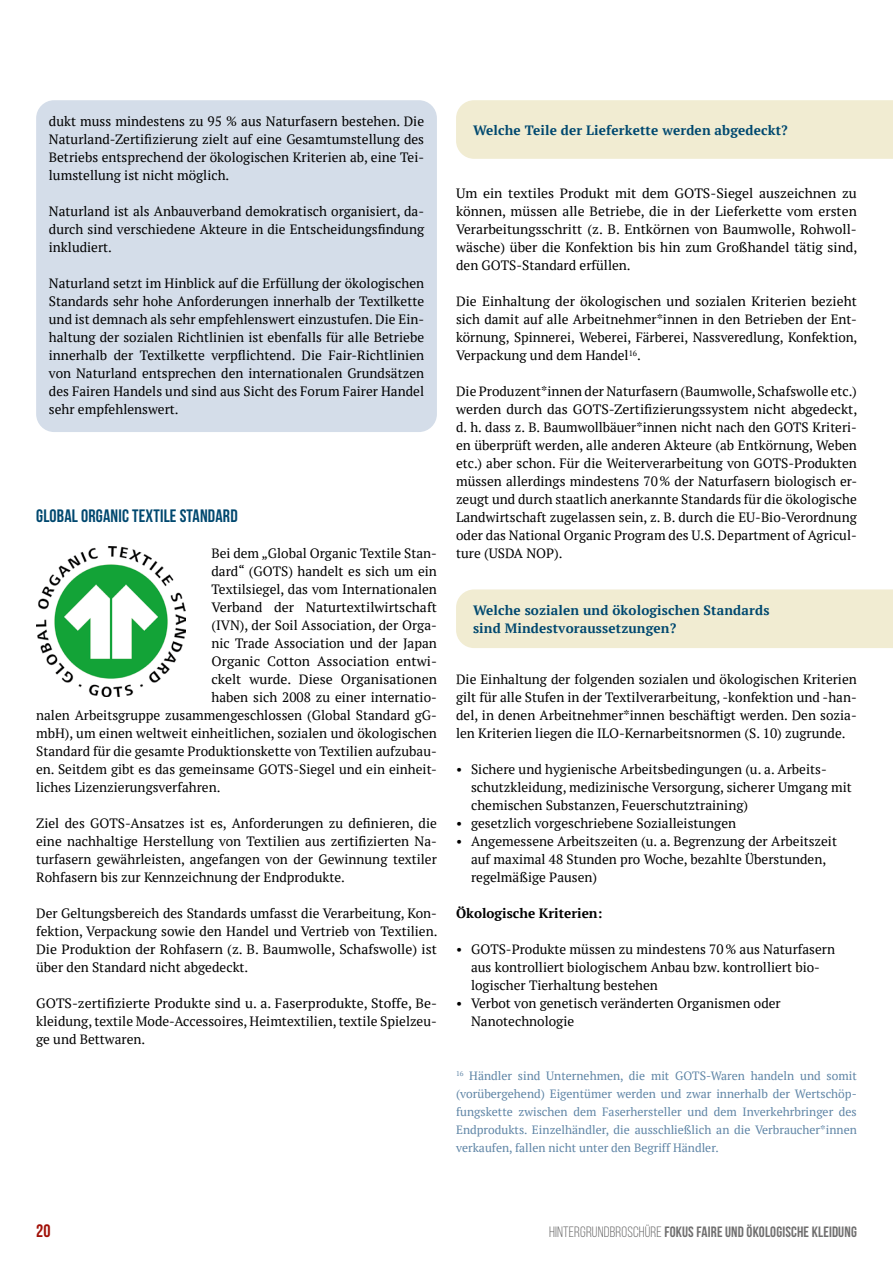
<style>
.page{position:relative;width:893px;height:1263px;background:#fff}
.page>*{position:absolute;margin:0;border:0;box-sizing:border-box;transform-origin:0 0}
.t1{font:18px "Bebas Neue";letter-spacing:.01em;color:#00486f}
.t2{font:18px "Bebas Neue";color:#a11007}
.t3{font:15px "Bebas Neue";letter-spacing:.01em;color:#706f6f}
.t4{font:13.5px/18px "PT Serif";color:#000;text-align:justify}
.t5{font:700 13.5px/18px "PT Serif";letter-spacing:.01em;color:#00486f}
.t6{font:700 13.5px "PT Serif";color:#000}
.t7{font:12px/18px "PT Serif";color:#5f85a6;text-align:justify}
.s1{font-style:inherit}
</style>
<div class="page">
<div style="left:456px;top:589px;width:437px;height:59px;background:#f1ecd2"></div>
<div style="left:456px;top:100px;width:437px;height:59px;background:#f1ecd2"></div>
<div style="left:36px;top:100px;width:401px;height:332px;background:#d4dde9;border-radius:18px"></div>
<img style="left:36px;top:547px;width:150px;height:149px">
<p class="t4" style="left:49px;top:112px;width:377px">dukt muss mindestens zu 95 % aus Naturfasern bestehen. Die Naturland-Zertifizierung zielt auf eine Gesamtumstellung des Betriebs entsprechend der ökologischen Kriterien ab, eine Tei&shy;lumstellung ist nicht möglich.</p>
<p class="t4" style="left:49px;top:202px;width:377px">Naturland ist als Anbauverband demokratisch organisiert, da&shy;durch sind verschiedene Akteure in die Entscheidungsfindung inkludiert.</p>
<p class="t4" style="left:49px;top:274px;width:377px">Naturland setzt im Hinblick auf die Erfüllung der ökologischen Standards sehr hohe Anforderungen innerhalb der Textilkette und ist demnach als sehr empfehlenswert einzustufen. Die Ein&shy;haltung der sozialen Richtlinien ist ebenfalls für alle Betriebe innerhalb der Textilkette verpflichtend. Die Fair-Richtlinien von Naturland entsprechen den internationalen Grundsätzen des Fairen Handels und sind aus Sicht des Forum Fairer Handel sehr empfehlenswert.</p>
<h1 class="t1" style="left:36px;top:506px;width:203px">GLOBAL ORGANIC TEXTILE STANDARD</h1>
<p class="t4" style="left:211px;top:544px;width:227px">Bei dem „Global Organic Textile Stan-</p>
<p class="t4" style="left:211px;top:562px;width:227px">dard“ (GOTS) handelt es sich um ein</p>
<p class="t4" style="left:211px;top:580px;width:227px">Textilsiegel, das vom Internationalen</p>
<p class="t4" style="left:211px;top:598px;width:227px">Verband der Naturtextilwirtschaft</p>
<p class="t4" style="left:211px;top:616px;width:227px">(IVN), der Soil Association, der Orga-</p>
<p class="t4" style="left:211px;top:634px;width:227px">nic Trade Association und der Japan</p>
<p class="t4" style="left:211px;top:652px;width:227px">Organic Cotton Association entwi-</p>
<p class="t4" style="left:211px;top:670px;width:227px">ckelt wurde. Diese Organisationen</p>
<p class="t4" style="left:211px;top:688px;width:227px">haben sich 2008 zu einer internatio-</p>
<p class="t4" style="left:36px;top:706px;width:402px">nalen Arbeitsgruppe zusammengeschlossen (Global Standard gG-</p>
<p class="t4" style="left:36px;top:724px;width:402px">mbH), um einen weltweit einheitlichen, sozialen und ökologischen</p>
<p class="t4" style="left:36px;top:742px;width:402px">Standard für die gesamte Produktionskette von Textilien aufzubau-</p>
<p class="t4" style="left:36px;top:760px;width:400px">en. Seitdem gibt es das gemeinsame GOTS-Siegel und ein einheit-</p>
<p class="t4" style="left:36px;top:778px;width:186px">liches Lizenzierungsverfahren.</p>
<p class="t4" style="left:36px;top:814px;width:402px">Ziel des GOTS-Ansatzes ist es, Anforderungen zu definieren, die eine nachhaltige Herstellung von Textilien aus zertifizierten Na&shy;turfasern gewährleisten, angefangen von der Gewinnung textiler Rohfasern bis zur Kennzeichnung der Endprodukte.</p>
<p class="t4" style="left:36px;top:904px;width:403px">Der Geltungsbereich des Standards umfasst die Verarbeitung, Kon&shy;fektion, Verpackung sowie den Handel und Vertrieb von Textilien.<br>Die Produktion der Rohfasern (z. B. Baumwolle, Schafswolle) ist über den Standard nicht abgedeckt.</p>
<p class="t4" style="left:36px;top:994px;width:402px">GOTS-zertifizierte Produkte sind u. a. Faserprodukte, Stoffe, Be&shy;kleidung, textile Mode-Accessoires, Heimtextilien, textile Spielzeu&shy;ge und Bettwaren.</p>
<p class="t5" style="left:473px;top:121px;width:316px">Welche Teile der Lieferkette werden abgedeckt?</p>
<p class="t4" style="left:456px;top:184px;width:403px;text-align:left">Um ein textiles Produkt mit dem GOTS-Siegel auszeichnen zu können, müssen alle Betriebe, die in der Lieferkette vom ersten Verarbeitungsschritt (z. B. Entkörnen von Baumwolle, Rohwoll&shy;wäsche) über die Konfektion bis hin zum Großhandel tätig sind, den GOTS-Standard erfüllen.</p>
<p class="t4" style="left:456px;top:292px;width:403px">Die Einhaltung der ökologischen und sozialen Kriterien bezieht sich damit auf alle Arbeitnehmer*innen in den Betrieben der Ent&shy;körnung, Spinnerei, Weberei, Färberei, Nassveredlung, Konfektion, Verpackung und dem Handel<sup>16</sup>.</p>
<p class="t4" style="left:456px;top:382px;width:403px">Die Produzent*innen der Naturfasern (Baumwolle, Schafswolle etc.) werden durch das GOTS-Zertifizierungssystem nicht abgedeckt, d. h. dass z. B. Baumwollbäuer*innen nicht nach den GOTS Kriteri&shy;en überprüft werden, alle anderen Akteure (ab Entkörnung, Weben etc.) aber schon. Für die Weiterverarbeitung von GOTS-Produkten müssen allerdings mindestens 70% der Naturfasern biologisch er&shy;zeugt und durch staatlich anerkannte Standards für die ökologische Landwirtschaft zugelassen sein, z. B. durch die EU-Bio-Verordnung oder das National Organic Program des U.S. Department of Agricul&shy;ture (USDA NOP).</p>
<p class="t5" style="left:473px;top:601px;width:298px">Welche sozialen und ökologischen Standards sind Mindestvoraussetzungen?</p>
<p class="t4" style="left:456px;top:670px;width:402px">Die Einhaltung der folgenden sozialen und ökologischen Kriterien gilt für alle Stufen in der Textilverarbeitung, -konfektion und -han&shy;del, in denen Arbeitnehmer*innen beschäftigt werden. Den sozia&shy;len Kriterien liegen die ILO-Kernarbeitsnormen (S. 10) zugrunde.</p>
<p class="t4" style="left:471px;top:760px;width:382px;text-align:left;text-indent:-15px">• Sichere und hygienische Arbeitsbedingungen (u. a. Arbeits&shy;schutzkleidung, medizinische Versorgung, sicherer Umgang mit chemischen Substanzen, Feuerschutztraining)</p>
<p class="t4" style="left:456px;top:814px;width:282px">• gesetzlich vorgeschriebene Sozialleistungen</p>
<p class="t4" style="left:471px;top:832px;width:367px;text-align:left;text-indent:-15px">• Angemessene Arbeitszeiten (u. a. Begrenzung der Arbeitszeit auf maximal 48 Stunden pro Woche, bezahlte Überstunden, regelmäßige Pausen)</p>
<p class="t6" style="left:456px;top:904px;width:148px">Ökologische Kriterien:</p>
<p class="t4" style="left:471px;top:940px;width:366px;text-align:left;text-indent:-15px">• GOTS-Produkte müssen zu mindestens 70% aus Naturfasern aus kontrolliert biologischem Anbau bzw. kontrolliert bio&shy;logischer Tierhaltung bestehen</p>
<p class="t4" style="left:471px;top:994px;width:311px;text-indent:-15px">• Verbot von genetisch veränderten Organismen oder<br>Nanotechnologie</p>
<p class="t7" style="left:456px;top:1067px;width:402px"><sup>16</sup> Händler sind Unternehmen, die mit GOTS-Waren handeln und somit (vorübergehend) Eigentümer werden und zwar innerhalb der Wertschöp&shy;fungskette zwischen dem Faserhersteller und dem Inverkehrbringer des Endprodukts. Einzelhändler, die ausschließlich an die Verbraucher*innen verkaufen, fallen nicht unter den Begriff Händler.</p>
<h1 class="t2" style="left:36px;top:1221px;width:16px">20</h1>
<p class="t3" style="left:549px;top:1224px;width:309px"><span class="s1">HINTERGRUNDBROSCHÜRE</span> FOKUS FAIRE UND ÖKOLOGISCHE KLEIDUNG</p>
</div>
